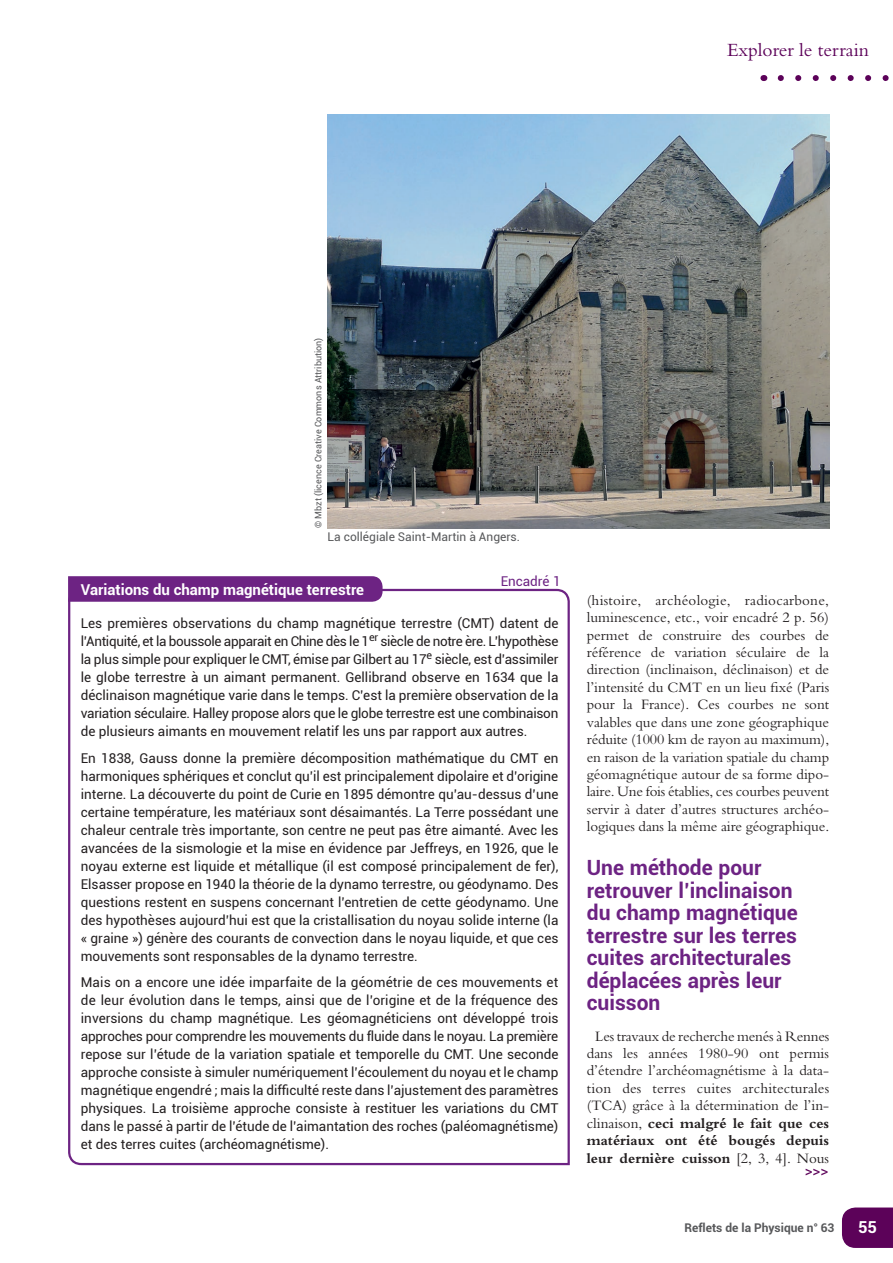
<style>
.page{position:relative;width:893px;height:1263px;background:#fff}
.page>*{position:absolute;margin:0;border:0;box-sizing:border-box;transform-origin:0 0}
.t1{font:700 21px/22.5px "Roboto";color:#6d2383}
.t2{font:19.5px "Bembo";color:#5c0259}
.t3{font:700 16.5px "Roboto";color:#fff}
.t4{font:15px/17.4px "Bembo";color:#231f20;text-align:justify}
.t5{font:700 15px "Roboto";color:#fff}
.t6{font:15px "Roboto";color:#5c0259}
.t7{font:13.5px/18px "Roboto";color:#231f20;text-align:justify}
.t8{font:13.5px "Roboto";color:#6d2383}
.t9{font:12px "Roboto";color:#57585a}
.t10{font:700 12px "Roboto";color:#57585a}
.t11{font:9px "Roboto";color:#57585a}
.s1{font-weight:700}
</style>
<div class="page">
<svg style="left:842px;top:1207px;width:51px;height:41px;background:#640e61"></svg>
<svg style="left:781px;top:75px;width:108px;height:6px"></svg>
<img style="left:327px;top:115px;width:502px;height:413px">
<svg style="left:68px;top:588px;width:502px;height:578px"></svg>
<svg style="left:68px;top:576px;width:315px;height:26px;background:#702886"></svg>
<h2 class="t2" style="left:727px;top:39px;width:143px">Explorer le terrain</h2>
<p class="t11" style="left:312px;top:528px;width:192px;rotate:-90deg">© Mbzt (licence Creative Commons Attribution)</p>
<p class="t9" style="left:328px;top:528px;width:194px">La collégiale Saint-Martin à Angers.</p>
<p class="t5" style="left:81px;top:579px;width:285px">Variations du champ magnétique terrestre</p>
<p class="t8" style="left:501px;top:572px;width:61px">Encadré 1</p>
<p class="t7" style="left:81px;top:614px;width:479px">Les premières observations du champ magnétique terrestre (CMT) datent de l’Antiquité, et la boussole apparait en Chine dès le 1<sup>er</sup> siècle de notre ère. L’hypothèse la plus simple pour expliquer le CMT, émise par Gilbert au 17<sup>e</sup> siècle, est d’assimiler le globe terrestre à un aimant permanent. Gellibrand observe en 1634 que la déclinaison magnétique varie dans le temps. C’est la première observation de la variation séculaire. Halley propose alors que le globe terrestre est une combinaison de plusieurs aimants en mouvement relatif les uns par rapport aux autres.</p>
<p class="t7" style="left:81px;top:748px;width:479px">En 1838, Gauss donne la première décomposition mathématique du CMT en harmoniques sphériques et conclut qu’il est principalement dipolaire et d’origine interne. La découverte du point de Curie en 1895 démontre qu’au-dessus d’une certaine température, les matériaux sont désaimantés. La Terre possédant une chaleur centrale très importante, son centre ne peut pas être aimanté. Avec les avancées de la sismologie et la mise en évidence par Jeffreys, en 1926, que le noyau externe est liquide et métallique (il est composé principalement de fer), Elsasser propose en 1940 la théorie de la dynamo terrestre, ou géodynamo. Des questions restent en suspens concernant l’entretien de cette géodynamo. Une des hypothèses aujourd’hui est que la cristallisation du noyau solide interne (la « graine ») génère des courants de convection dans le noyau liquide, et que ces mouvements sont responsables de la dynamo terrestre.</p>
<p class="t7" style="left:81px;top:973px;width:479px">Mais on a encore une idée imparfaite de la géométrie de ces mouvements et de leur évolution dans le temps, ainsi que de l’origine et de la fréquence des inversions du champ magnétique. Les géomagnéticiens ont développé trois approches pour comprendre les mouvements du fluide dans le noyau. La première repose sur l’étude de la variation spatiale et temporelle du CMT. Une seconde approche consiste à simuler numériquement l’écoulement du noyau et le champ magnétique engendré ; mais la difficulté reste dans l’ajustement des paramètres physiques. La troisième approche consiste à restituer les variations du CMT dans le passé à partir de l’étude de l’aimantation des roches (paléomagnétisme) et des terres cuites (archéomagnétisme).</p>
<p class="t4" style="left:587px;top:591px;width:244px">(histoire, archéologie, radiocarbone, luminescence, etc., voir encadré 2 p. 56) permet de construire des courbes de référence de variation séculaire de la direction (inclinaison, déclinaison) et de l’intensité du CMT en un lieu fixé (Paris pour la France). Ces courbes ne sont valables que dans une zone géographique réduite (1000 km de rayon au maximum), en raison de la variation spatiale du champ géomagnétique autour de sa forme dipo&shy;laire. Une fois établies, ces courbes peuvent servir à dater d’autres structures archéo&shy;logiques dans la même aire géographique.</p>
<h1 class="t1" style="left:587px;top:855px;width:212px">Une méthode pour retrouver l’inclinaison du champ magnétique terrestre sur les terres cuites architecturales déplacées après leur cuisson</h1>
<p class="t4" style="left:587px;top:1027px;width:244px;text-align:center">Les travaux de recherche menés à Rennes dans les années 1980-90 ont permis d’étendre l’archéomagnétisme à la data&shy;tion des terres cuites architecturales (TCA) grâce à la détermination de l’in&shy;clinaison, <span class="s1">ceci malgré le fait que ces matériaux ont été bougés depuis leur dernière cuisson</span> [2, 3, 4]. Nous</p>
<p class="t6" style="left:805px;top:1160px;width:25px">&gt;&gt;&gt;</p>
<p class="t10" style="left:684px;top:1219px;width:152px">Reflets de la Physique n° 63</p>
<p class="t3" style="left:858px;top:1215px;width:20px">55</p>
</div>
